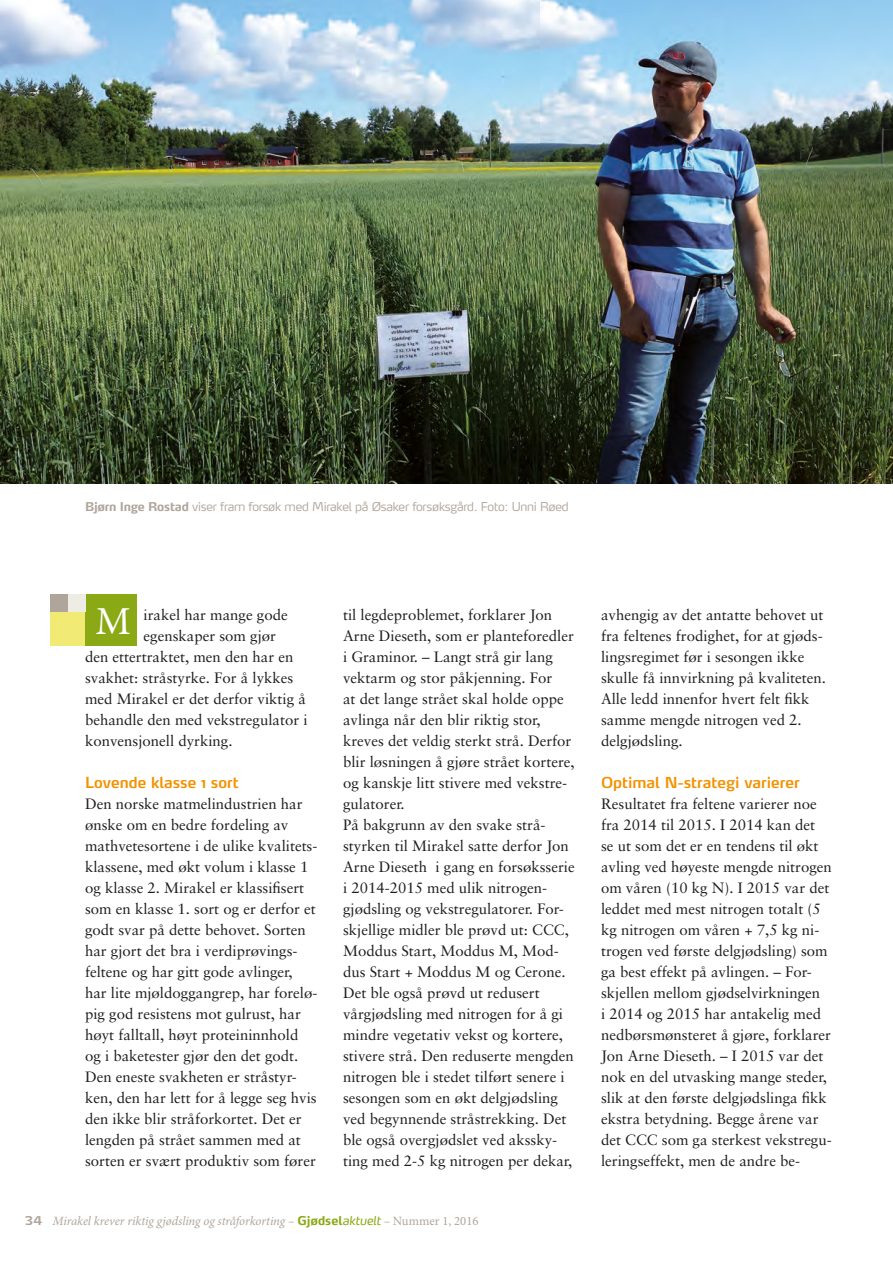
<style>
.page{position:relative;width:893px;height:1263px;background:#fff}
.page>*{position:absolute;margin:0;border:0;box-sizing:border-box;transform-origin:0 0}
.t1{font:39.75px "Minion Pro";color:#fff}
.t2{font:15px/21px "Sabon";color:#1d1d1b}
.t3{font:600 15px "Max";color:#f39200}
.t4{font:italic 12.6px "Minion Pro";letter-spacing:-.01em;color:#b0a59b}
.t5{font:300 12px "Max LF";letter-spacing:-.02em;color:#b0a59b}
.t6{font:700 12px "Max LF";color:#b0a59b}
.s1{font-weight:700}
.s2{font-family:"Max LF";font-weight:700;font-style:normal;font-size:12px;color:#8ba915}
.s3{font-family:"Max LF";font-size:12px;color:#8ba915}
.s4{font-style:normal}
</style>
<div class="page">
<img style="left:0;top:0;width:893px;height:483px">
<div style="left:51px;top:611px;width:34px;height:35px;background:#f1ea75"></div>
<div style="left:51px;top:594px;width:17px;height:17px;background:#b0a59b"></div>
<div style="left:85px;top:594px;width:51px;height:52px;background:#8ba915"></div>
<div style="left:68px;top:594px;width:17px;height:17px;background:#edece5"></div>
<p class="t5" style="left:85px;top:499px;width:485px"><span class="s1">Bjørn Inge Rostad</span> viser fram forsøk med Mirakel på Øsaker forsøksgård. Foto: Unni Røed</p>
<h1 class="t1" style="left:95px;top:595px;width:37px">M</h1>
<p class="t2" style="left:144px;top:604px;width:146px">irakel har mange gode</p>
<p class="t2" style="left:144px;top:625px;width:134px">egenskaper som gjør</p>
<p class="t2" style="left:85px;top:646px;width:210px">den ettertraktet, men den har en</p>
<p class="t2" style="left:85px;top:667px;width:210px">svakhet: stråstyrke. For å lykkes</p>
<p class="t2" style="left:85px;top:688px;width:222px">med Mirakel er det derfor viktig å</p>
<p class="t2" style="left:85px;top:709px;width:224px">behandle den med vekstregulator i</p>
<p class="t2" style="left:85px;top:730px;width:149px">konvensjonell dyrking.</p>
<p class="t3" style="left:85px;top:773px;width:155px">Lovende klasse 1 sort</p>
<p class="t2" style="left:85px;top:793px;width:234px">Den norske matmelindustrien har ønske om en bedre fordeling av mathvetesortene i de ulike kvalitets&shy;klassene, med økt volum i klasse 1 og klasse 2. Mirakel er klassifisert som en klasse 1. sort og er derfor et godt svar på dette behovet. Sorten har gjort det bra i verdiprøvings&shy;feltene og har gitt gode avlinger, har lite mjøldoggangrep, har forelø&shy;pig god resistens mot gulrust, har høyt falltall, høyt proteininnhold og i baketester gjør den det godt.<br>Den eneste svakheten er stråstyr&shy;ken, den har lett for å legge seg hvis den ikke blir stråforkortet. Det er lengden på strået sammen med at sorten er svært produktiv som fører</p>
<p class="t2" style="left:343px;top:604px;width:233px">til legdeproblemet, forklarer Jon Arne Dieseth, som er planteforedler i Graminor. – Langt strå gir lang vektarm og stor påkjenning. For<br>at det lange strået skal holde oppe avlinga når den blir riktig stor, kreves det veldig sterkt strå. Derfor blir løsningen å gjøre strået kortere, og kanskje litt stivere med vekstre&shy;gulatorer.<br>På bakgrunn av den svake strå&shy;styrken til Mirakel satte derfor Jon Arne Dieseth i gang en forsøksserie i 2014-2015 med ulik nitrogen&shy;gjødsling og vekstregulatorer. For&shy;skjellige midler ble prøvd ut: CCC, Moddus Start, Moddus M, Mod&shy;dus Start + Moddus M og Cerone.<br>Det ble også prøvd ut redusert vårgjødsling med nitrogen for å gi mindre vegetativ vekst og kortere, stivere strå. Den reduserte mengden nitrogen ble i stedet tilført senere i sesongen som en økt delgjødsling ved begynnende stråstrekking. Det ble også overgjødslet ved akssky&shy;ting med 2-5 kg nitrogen per dekar,</p>
<p class="t2" style="left:601px;top:604px;width:227px">avhengig av det antatte behovet ut fra feltenes frodighet, for at gjøds&shy;lingsregimet før i sesongen ikke skulle få innvirkning på kvaliteten.<br>Alle ledd innenfor hvert felt fikk samme mengde nitrogen ved 2. delgjødsling.</p>
<p class="t3" style="left:601px;top:773px;width:200px">Optimal N-strategi varierer</p>
<p class="t2" style="left:601px;top:793px;width:232px">Resultatet fra feltene varierer noe fra 2014 til 2015. I 2014 kan det<br>se ut som det er en tendens til økt avling ved høyeste mengde nitrogen om våren (10 kg N). I 2015 var det leddet med mest nitrogen totalt (5 kg nitrogen om våren + 7,5 kg ni&shy;trogen ved første delgjødsling) som ga best effekt på avlingen. – For&shy;skjellen mellom gjødselvirkningen<br>i 2014 og 2015 har antakelig med nedbørsmønsteret å gjøre, forklarer Jon Arne Dieseth. – I 2015 var det nok en del utvasking mange steder, slik at den første delgjødslinga fikk ekstra betydning. Begge årene var det CCC som ga sterkest vekstregu&shy;leringseffekt, men de andre be-</p>
<p class="t6" style="left:25px;top:1213px;width:19px">34</p>
<p class="t4" style="left:53px;top:1212px;width:427px">Mirakel krever riktig gjødsling og stråforkorting – <span class="s2">Gjødsel</span><span class="s3">aktuelt</span> – <span class="s4">Nummer 1, 2016</span></p>
</div>
